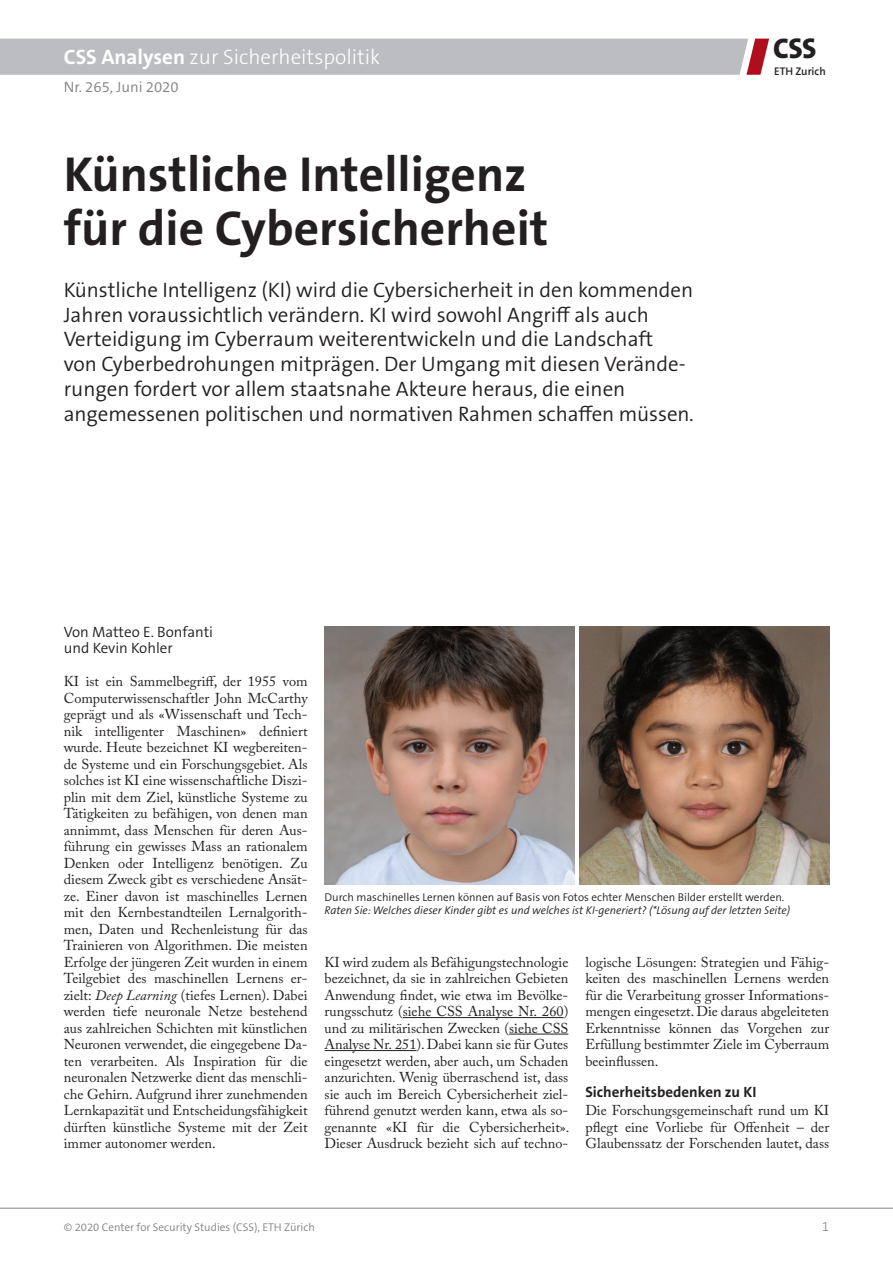
<style>
.page{position:relative;width:893px;height:1263px;background:#fff}
.page>*{position:absolute;margin:0;border:0;box-sizing:border-box;transform-origin:0 0}
.Titel_de{font:700 49.5px/54px "The Sans B W7";color:#231f20}
.t1{font:800 28.65px "The Sans";color:#231f20}
.Lead_de{font:300 21px/24.8px "The Sans B W4";color:#231f20}
.t2{font:300 21px "The Sans B W3";color:#fff}
.t3{font:300 15px "The Sans B W4";color:#231f20}
.Lauftext_Titel_de{font:700 15px "The Sans B W7";color:#231f20}
.t4{font:300 15px "The Sans B W4";color:#808285}
.Text_de{font:14.25px/16.5px "Adobe Caslon Pro";color:#231f20;text-align:justify}
.t5{font:300 13.5px "The Sans B W3";color:#808285}
.Bildlegende_de{font:italic 300 11.25px/13.2px "The Sans B W4";color:#231f20}
.t6{font:300 11.25px "The Sans B W4";color:#808285}
.t7{font:600 11.1px "The Sans";color:#231f20}
.s1{font-family:"The Sans B W7";font-weight:700}
.s2{font-style:italic}
.s3{font-style:normal}
</style>
<div class="page">
<hr style="left:0;top:1208px;width:893px;height:1px;background:#808285">
<div style="left:0;top:39px;width:769px;height:36px;background:#bcbdc0"></div>
<hr style="left:403px;top:1017px;width:161px;height:1px;background:#231f20">
<hr style="left:509px;top:1034px;width:59px;height:1px;background:#231f20">
<hr style="left:325px;top:1050px;width:92px;height:1px;background:#231f20">
<img style="left:325px;top:627px;width:250px;height:257px">
<img style="left:579px;top:627px;width:250px;height:257px">
<h3 class="t2" style="left:64px;top:44px;width:318px"><span class="s1">CSS Analysen</span> zur Sicherheitspolitik</h3>
<p class="t4" style="left:64px;top:77px;width:117px">Nr. 265, Juni 2020</p>
<p class="Titel_de" style="left:64px;top:148px;width:486px">Künstliche Intelligenz für die Cybersicherheit</p>
<p class="Lead_de" style="left:64px;top:277px;width:632px">Künstliche Intelligenz (KI) wird die Cybersicherheit in den kommenden Jahren voraussichtlich verändern. KI wird sowohl Angriff als auch Verteidigung im Cyberraum weiterentwickeln und die Landschaft<br>von Cyberbedrohungen mitprägen. Der Umgang mit diesen Verände&shy;rungen fordert vor allem staatsnahe Akteure heraus, die einen angemessenen politischen und normativen Rahmen schaffen müssen.</p>
<p class="t1" style="left:773px;top:24px;width:45px">CSS</p>
<p class="t7" style="left:774px;top:62px;width:53px">ETH Zurich</p>
<p class="t3" style="left:64px;top:622px;width:151px">Von Matteo E. Bonfanti</p>
<p class="t3" style="left:64px;top:638px;width:111px">und Kevin Kohler</p>
<p class="Text_de" style="left:64px;top:673px;width:245px">KI ist ein Sammelbegriff, der 1955 vom Computerwissenschaftler John McCarthy geprägt und als «Wissenschaft und Tech&shy;nik intelligenter Maschinen» definiert wurde. Heute bezeichnet KI wegbereiten&shy;de Systeme und ein Forschungsgebiet. Als solches ist KI eine wissenschaftliche Diszi&shy;plin mit dem Ziel, künstliche Systeme zu Tätigkeiten zu befähigen, von denen man annimmt, dass Menschen für deren Aus&shy;führung ein gewisses Mass an rationalem Denken oder Intelligenz benötigen. Zu diesem Zweck gibt es verschiedene Ansät&shy;ze. Einer davon ist maschinelles Lernen mit den Kernbestandteilen Lernalgorith&shy;men, Daten und Rechenleistung für das Trainieren von Algorithmen. Die meisten Erfolge der jüngeren Zeit wurden in einem Teilgebiet des maschinellen Lernens er&shy;zielt: <span class="s2">Deep Learning</span> (tiefes Lernen). Dabei werden tiefe neuronale Netze bestehend aus zahlreichen Schichten mit künstlichen Neuronen verwendet, die eingegebene Da&shy;ten verarbeiten. Als Inspiration für die neuronalen Netzwerke dient das menschli&shy;che Gehirn. Aufgrund ihrer zunehmenden Lernkapazität und Entscheidungsfähigkeit dürften künstliche Systeme mit der Zeit immer autonomer werden.</p>
<p class="Bildlegende_de" style="left:325px;top:890px;width:467px"><span class="s3">Durch maschinelles Lernen können auf Basis von Fotos echter Menschen Bilder erstellt werden.<br></span>Raten Sie: Welches dieser Kinder gibt es und welches ist KI-generiert? (*Lösung auf der letzten Seite)</p>
<p class="Text_de" style="left:325px;top:953px;width:246px">KI wird zudem als Befähigungstechnologie bezeichnet, da sie in zahlreichen Gebieten Anwendung findet, wie etwa im Bevölke&shy;rungsschutz (siehe CSS Analyse Nr. 260) und zu militärischen Zwecken (siehe CSS Analyse Nr. 251). Dabei kann sie für Gutes eingesetzt werden, aber auch, um Schaden anzurichten. Wenig überraschend ist, dass sie auch im Bereich Cybersicherheit ziel&shy;führend genutzt werden kann, etwa als so&shy;genannte «KI für die Cybersicherheit».<br>Dieser Ausdruck bezieht sich auf techno-</p>
<p class="Text_de" style="left:585px;top:953px;width:245px">logische Lösungen: Strategien und Fähig&shy;keiten des maschinellen Lernens werden für die Verarbeitung grosser Informations&shy;mengen eingesetzt. Die daraus abgeleiteten Erkenntnisse können das Vorgehen zur Erfüllung bestimmter Ziele im Cyberraum beeinflussen.</p>
<p class="Lauftext_Titel_de" style="left:585px;top:1082px;width:173px">Sicherheitsbedenken zu KI</p>
<p class="Text_de" style="left:585px;top:1102px;width:245px">Die Forschungsgemeinschaft rund um KI pflegt eine Vorliebe für Offenheit – der Glaubenssatz der Forschenden lautet, dass</p>
<p class="t6" style="left:64px;top:1220px;width:253px">© 2020 Center for Security Studies (CSS), ETH Zürich</p>
<p class="t5" style="left:822px;top:1217px;width:9px">1</p>
</div>
